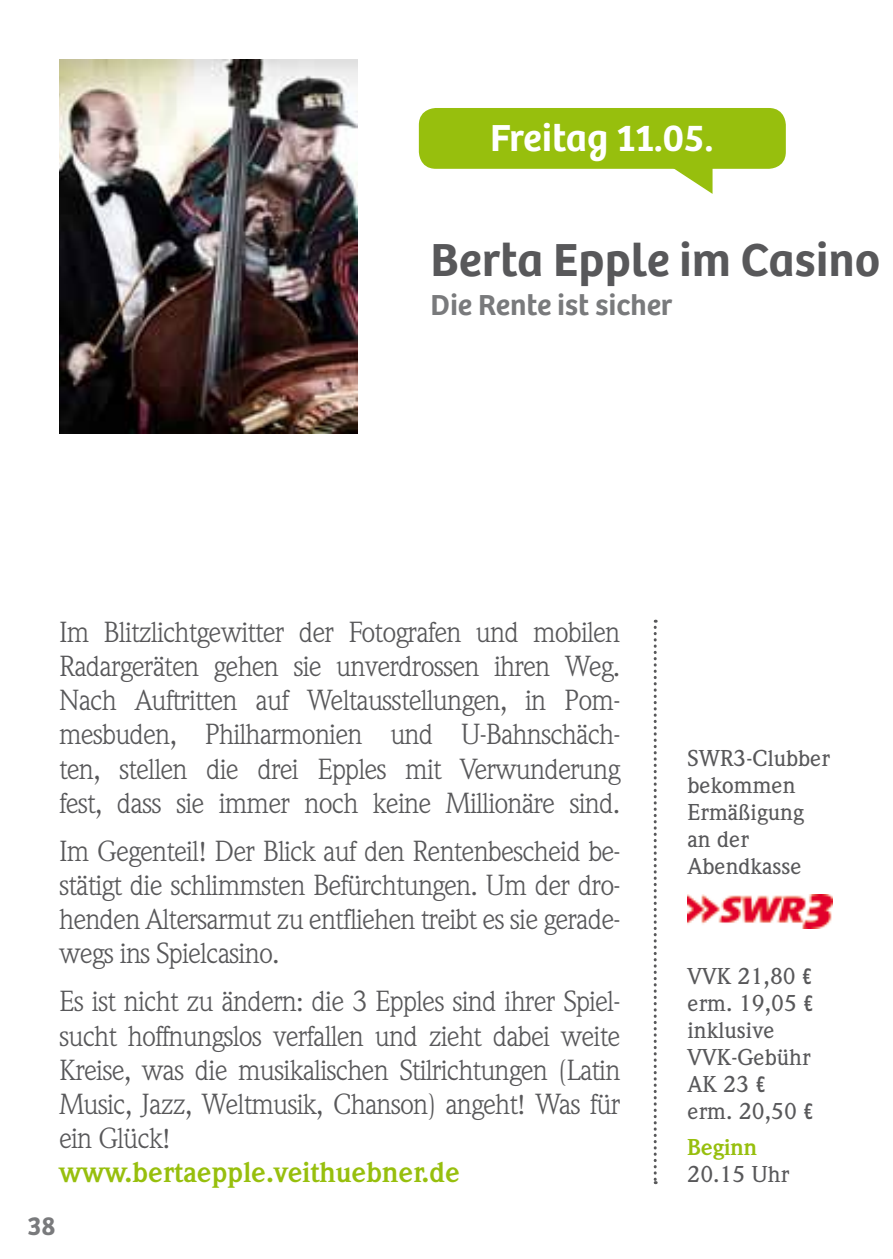
<style>
.page{position:relative;width:893px;height:1259px;background:#fff}
.page>*{position:absolute;margin:0;border:0;box-sizing:border-box;transform-origin:0 0}
.t1{font:600 48px "Bree";color:#58585a}
.t2{font:600 39px "Bree";color:#fff}
.t3{font:600 30px "Bree";color:#797a7c}
.t4{font:28.5px/34.2px "Weidemann";letter-spacing:-.03em;color:#58585a;text-align:justify}
.t5{font:700 28.5px "Weidemann";color:#97bf0d}
.t6{font:600 27px "Bree";color:#797a7c}
.t7{font:500 22.5px/27px "Weidemann";color:#58585a}
.t8{font:700 22.5px "Weidemann";color:#97bf0d}
.s1{font-family:"Solex"}
</style>
<div class="page">
<svg style="left:654px;top:620px;width:3px;height:564px"></svg>
<div style="left:419px;top:108px;width:367px;height:61px;background:#97bf0d;border-radius:17px"></div>
<svg style="left:671px;top:168px;width:41px;height:26px"></svg>
<img style="left:687px;top:894px;width:145px;height:34px">
<img style="left:60px;top:60px;width:297px;height:374px">
<h2 class="t2" style="left:490px;top:115px;width:225px">Freitag 11.05.</h2>
<h1 class="t1" style="left:430px;top:232px;width:451px">Berta Epple im Casino</h1>
<p class="t3" style="left:430px;top:287px;width:244px">Die Rente ist sicher</p>
<p class="t4" style="left:59px;top:614px;width:563px">Im Blitzlichtgewitter der Fotografen und mobilen Radargeräten gehen sie unverdrossen ihren Weg.<br>Nach Auftritten auf Weltausstellungen, in Pom&shy;mesbuden, Philharmonien und U-Bahnschäch&shy;ten, stellen die drei Epples mit Verwunderung fest, dass sie immer noch keine Millionäre sind.</p>
<p class="t4" style="left:59px;top:833px;width:563px">Im Gegenteil! Der Blick auf den Rentenbescheid be&shy;stätigt die schlimmsten Befürchtungen. Um der dro&shy;henden Altersarmut zu entfliehen treibt es sie gerade&shy;wegs ins Spielcasino.</p>
<p class="t4" style="left:59px;top:984px;width:563px">Es ist nicht zu ändern: die 3 Epples sind ihrer Spiel&shy;sucht hoffnungslos verfallen und zieht dabei weite Kreise, was die musikalischen Stilrichtungen (Latin Music, Jazz, Weltmusik, Chanson) angeht! Was für ein Glück!</p>
<p class="t5" style="left:59px;top:1155px;width:402px">www.bertaepple.veithuebner.de</p>
<p class="t6" style="left:28px;top:1210px;width:30px">38</p>
<p class="t7" style="left:687px;top:744px;width:144px">SWR3-Clubber bekommen<br>Ermäßigung an der<br>Abendkasse</p>
<p class="t7" style="left:687px;top:962px;width:127px">VVK 21,80 <span class="s1">¤ </span>erm. 19,05 <span class="s1">¤ </span>inklusive<br>VVK-Gebühr<br>AK 23 <span class="s1">¤ </span>erm. 20,50 <span class="s1">¤</span></p>
<p class="t8" style="left:687px;top:1133px;width:71px">Beginn</p>
<p class="t7" style="left:687px;top:1160px;width:103px">20.15 Uhr</p>
</div>
